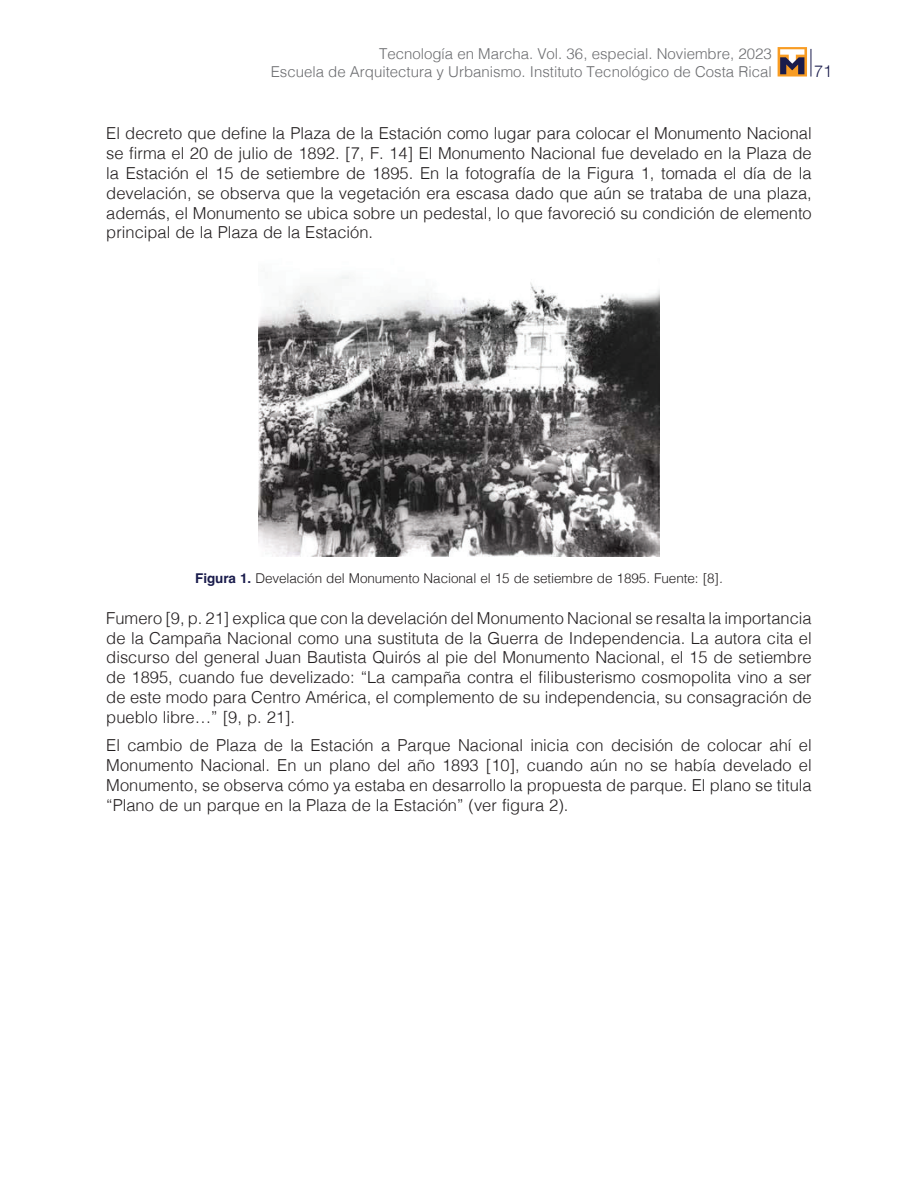
<style>
.page{position:relative;width:918px;height:1188px;background:#fff}
.page>*{position:absolute;margin:0;border:0;box-sizing:border-box;transform-origin:0 0}
.t1{font:300 16.5px/19.8px "Helvetica";color:#231f20;text-align:justify}
.t2{font:300 16.5px "Helvetica Neue";color:#1a1c4c}
.t3{font:300 15px/18px "Helvetica";color:#6c6d70;text-align:right}
.t4{font:300 13.5px "Helvetica";letter-spacing:-.005em;color:#231f20}
.s1{font-weight:700;color:#1a1c4c}
.s2{font-style:italic}
</style>
<div class="page">
<svg style="left:811px;top:49px;width:1px;height:28px"></svg>
<svg style="left:778px;top:47px;width:29px;height:30px"></svg>
<svg style="left:780px;top:49px;width:24px;height:25px"></svg>
<img style="left:258px;top:276px;width:402px;height:280px">
<p class="t3" style="left:271px;top:43px;width:503px">Tecnología en Marcha. Vol. 36, especial. Noviembre, 2023<br>Escuela de Arquitectura y Urbanismo. Instituto Tecnológico de Costa Rical</p>
<p class="t2" style="left:814px;top:57px;width:20px">71</p>
<p class="t1" style="left:106px;top:122px;width:707px">El decreto que define la Plaza de la Estación como lugar para colocar el Monumento Nacional se firma el 20 de julio de 1892. [7, F. 14] El Monumento Nacional fue develado en la Plaza de la Estación el 15 de setiembre de 1895. En la fotografía de la Figura 1, tomada el día de la develación, se observa que la vegetación era escasa dado que aún se trataba de una plaza, además, el Monumento se ubica sobre un pedestal, lo que favoreció su condición de elemento principal de la Plaza de la Estación.</p>
<p class="t4" style="left:195px;top:567px;width:529px"><span class="s1">Figura 1.</span> Develación del Monumento Nacional el 15 de setiembre de 1895. Fuente: [8]<span class="s2">.</span></p>
<p class="t1" style="left:106px;top:607px;width:707px">Fumero [9, p. 21] explica que con la develación del Monumento Nacional se resalta la importancia de la Campaña Nacional como una sustituta de la Guerra de Independencia. La autora cita el discurso del general Juan Bautista Quirós al pie del Monumento Nacional, el 15 de setiembre de 1895, cuando fue develizado: “La campaña contra el filibusterismo cosmopolita vino a ser de este modo para Centro América, el complemento de su independencia, su consagración de pueblo libre…” [9, p. 21].</p>
<p class="t1" style="left:106px;top:734px;width:707px">El cambio de Plaza de la Estación a Parque Nacional inicia con decisión de colocar ahí el Monumento Nacional. En un plano del año 1893 [10], cuando aún no se había develado el Monumento, se observa cómo ya estaba en desarrollo la propuesta de parque. El plano se titula “Plano de un parque en la Plaza de la Estación” (ver figura 2).</p>
</div>
